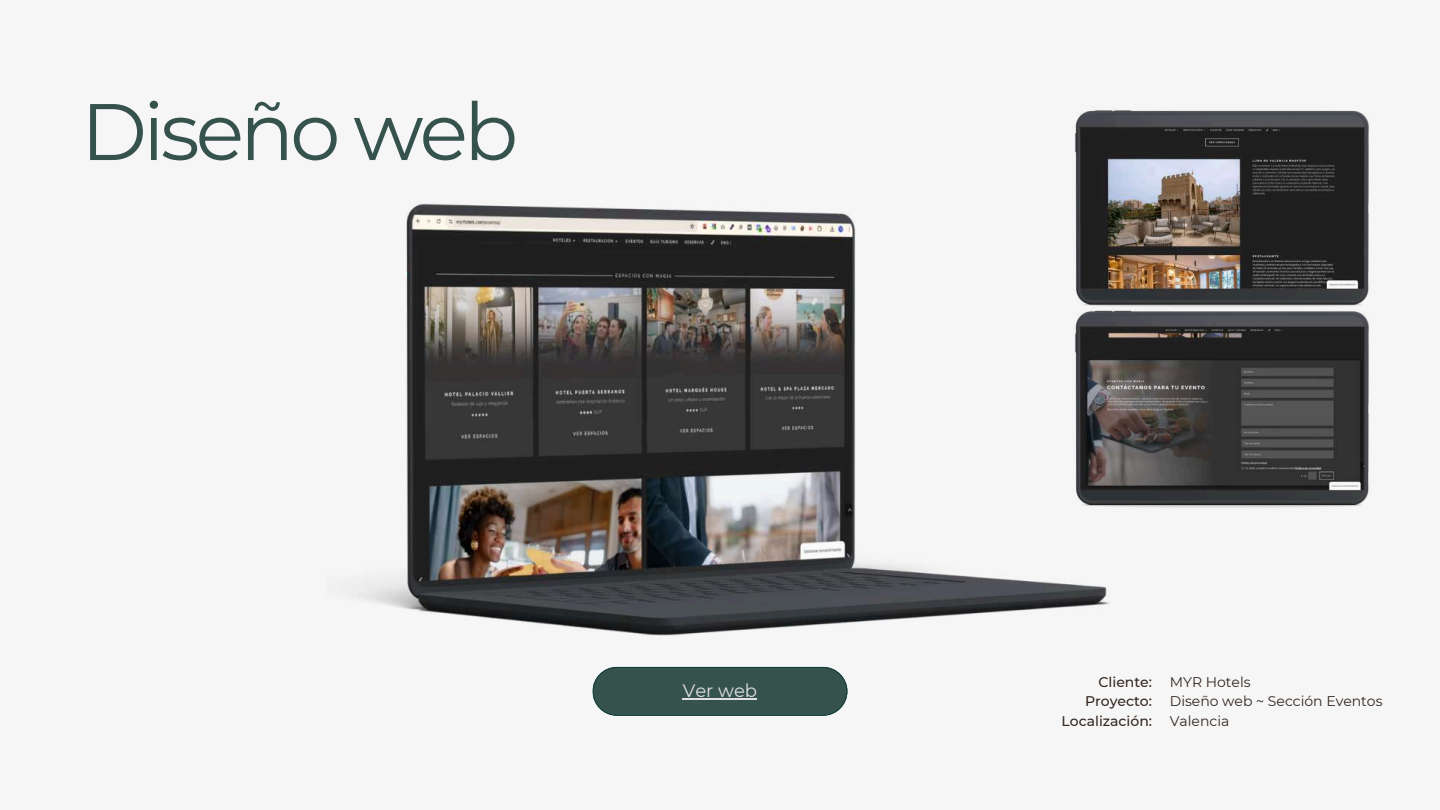
<style>
.page{position:relative;width:1440px;height:810px;background:#f6f6f6}
.page>*{position:absolute;margin:0;border:0;box-sizing:border-box;transform-origin:0 0}
.t1{font:80px "Montserrat";letter-spacing:-.05em;color:#36524d}
.t2{font:18px "Montserrat";color:#dfdfdf}
.t3{font:14px/19.5px "Montserrat";color:#342720}
.t4{font:500 14px/19.5px "Montserrat";color:#342720;text-align:right}
</style>
<div class="page">
<svg style="left:611px;top:715px;width:218px;height:1px"></svg>
<img style="left:1076px;top:109px;width:293px;height:399px">
<img style="left:358px;top:124px;width:806px;height:591px">
<hr style="left:683px;top:698px;width:74px;height:2px;background:#dfdfdf">
<h1 class="t1" style="left:81px;top:83px;width:439px">Diseño web</h1>
<p class="t2" style="left:683px;top:679px;width:76px">Ver web</p>
<p class="t4" style="left:1062px;top:672px;width:92px">Cliente:<br>Proyecto:<br>Localización:</p>
<p class="t3" style="left:1170px;top:672px;width:214px">MYR Hotels<br>Diseño web ~ Sección Eventos<br>Valencia</p>
</div>
